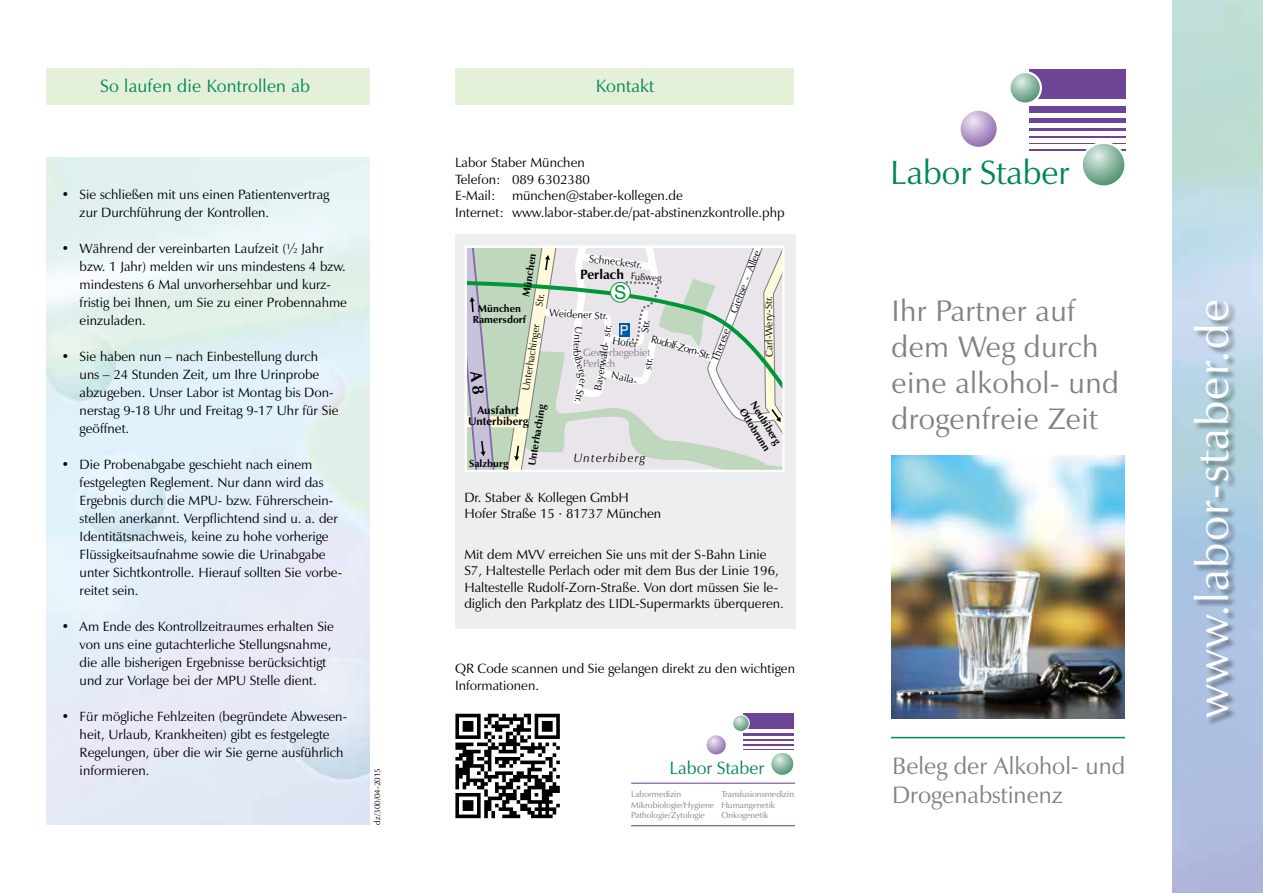
<style>
.page{position:relative;width:1263px;height:893px;background:#fff}
.page>*{position:absolute;margin:0;border:0;box-sizing:border-box;transform-origin:0 0}
.t1{font:45.75px "Zapf Humanist 601 BT";letter-spacing:.03em;color:#fff}
.t2{font:33.9px "Zapf Humanist 601 BT";color:#008659}
.t3{font:30px/36px "Zapf Humanist 601 BT";letter-spacing:.01em;color:#818084}
.t4{font:24px/28.8px "Zapf Humanist 601 BT";color:#818084}
.t5{font:18.9px "Swiss 721 BT";color:#009836}
.t6{font:18px "Zapf Humanist 601 BT";letter-spacing:.01em;color:#008659}
.t7{font:13.95px "Swiss 721 BT";color:#fff}
.t8{font:13.5px/18px "Zapf Humanist 601 BT";color:#000}
.t9{font:700 13.5px "Zapf Humanist 601 BT";color:#000}
.t10{font:italic 12.15px "Zapf Humanist 601 BT";letter-spacing:.095em;color:#000}
.t11{font:700 11.25px/11.9px "Zapf Humanist 601 BT";color:#000;text-align:center}
.t12{font:10.5px/11.1px "Zapf Humanist 601 BT";color:#818084}
.t13{font:10.35px "Zapf Humanist 601 BT";color:#000}
.t14{font:700 10.35px/12.8px "Zapf Humanist 601 BT";color:#000}
.t15{font:9.45px "Zapf Humanist 601 BT";color:#000}
.t16{font:8.7px/10.6px "Zapf Humanist 601 BT";color:#818084}
.t17{font:8.25px "Zapf Humanist 601 BT";color:#000}
.s1{font-family:"Frutiger"}
</style>
<div class="page">
<hr style="left:891px;top:737px;width:234px;height:1px;background:#008659">
<div style="left:1029px;top:69px;width:96px;height:30px;background:#6e4497"></div>
<div style="left:1029px;top:103px;width:96px;height:47px;background:#6e4497"></div>
<div style="left:1029px;top:113px;width:96px;height:5px;background:#fff"></div>
<div style="left:1029px;top:99px;width:96px;height:6px;background:#fff"></div>
<hr style="left:1029px;top:123px;width:96px;height:4px;background:#fff">
<div style="left:1029px;top:131px;width:96px;height:5px;background:#fff"></div>
<div style="left:1029px;top:138px;width:96px;height:5px;background:#fff"></div>
<div style="left:1029px;top:144px;width:96px;height:5px;background:#fff"></div>
<svg style="left:1010px;top:71px;width:32px;height:32px"></svg>
<svg style="left:960px;top:110px;width:37px;height:37px"></svg>
<svg style="left:1081px;top:143px;width:45px;height:43px"></svg>
<hr style="left:631px;top:825px;width:164px;height:1px;background:#6e4497">
<div style="left:743px;top:713px;width:51px;height:16px;background:#6e4497"></div>
<svg style="left:750px;top:733px;width:44px;height:17px"></svg>
<hr style="left:743px;top:737px;width:51px;height:2px;background:#fff">
<hr style="left:743px;top:742px;width:51px;height:2px;background:#fff">
<hr style="left:743px;top:746px;width:51px;height:3px;background:#fff">
<svg style="left:706px;top:714px;width:44px;height:41px"></svg>
<svg style="left:771px;top:753px;width:23px;height:22px"></svg>
<hr style="left:631px;top:783px;width:164px;height:1px;background:#6e4497">
<div style="left:1194px;top:300px;width:43px;height:426px;background:#000;opacity:.44"></div>
<div style="left:455px;top:234px;width:340px;height:395px;background:#edeeef"></div>
<div style="left:455px;top:68px;width:339px;height:36px;background:#e4f0d8"></div>
<div style="left:47px;top:68px;width:323px;height:36px;background:#e4f0d8"></div>
<img style="left:891px;top:455px;width:234px;height:263px">
<svg style="left:455px;top:714px;width:105px;height:104px"></svg>
<svg style="left:466px;top:247px;width:317px;height:224px"></svg>
<h3 class="t6" style="left:100px;top:75px;width:211px">So laufen die Kontrollen ab</h3>
<p class="t8" style="left:80px;top:186px;width:251px;text-indent:-18px">• Sie schließen mit uns einen Patientenvertrag zur Durchführung der Kontrollen.</p>
<p class="t8" style="left:80px;top:240px;width:269px;text-indent:-18px">• Während der vereinbarten Laufzeit (½ Jahr bzw. 1 Jahr) melden wir uns mindestens 4 bzw. mindestens 6 Mal unvorhersehbar und kurz&shy;fristig bei Ihnen, um Sie zu einer Probennahme einzuladen.</p>
<p class="t8" style="left:80px;top:348px;width:260px;text-indent:-18px">• Sie haben nun – nach Einbestellung durch uns – 24 Stunden Zeit, um Ihre Urinprobe abzugeben. Unser Labor ist Montag bis Don&shy;nerstag 9-18 Uhr und Freitag 9-17 Uhr für Sie geöffnet.</p>
<p class="t8" style="left:80px;top:456px;width:264px;text-indent:-18px">• Die Probenabgabe geschieht nach einem festgelegten Reglement. Nur dann wird das Ergebnis durch die MPU- bzw. Führerschein&shy;stellen anerkannt. Verpflichtend sind u. a. der Identitätsnachweis, keine zu hohe vorherige Flüssigkeitsaufnahme sowie die Urinabgabe unter Sichtkontrolle. Hierauf sollten Sie vorbe&shy;reitet sein.</p>
<p class="t8" style="left:80px;top:618px;width:256px;text-indent:-18px">• Am Ende des Kontrollzeitraumes erhalten Sie von uns eine gutachterliche Stellungsnahme, die alle bisherigen Ergebnisse berücksichtigt und zur Vorlage bei der MPU Stelle dient.</p>
<p class="t8" style="left:80px;top:708px;width:269px;text-indent:-18px">• Für mögliche Fehlzeiten (begründete Abwesen&shy;heit, Urlaub, Krankheiten) gibt es festgelegte Regelungen, über die wir Sie gerne ausführlich informieren.</p>
<p class="t17" style="left:372px;top:825px;width:58px;rotate:-90deg">dz/300/04-2015</p>
<h3 class="t6" style="left:596px;top:75px;width:60px">Kontakt</h3>
<p class="t8" style="left:455px;top:155px;width:331px;line-height:16.5px">Labor Staber München<br>Telefon: 089 6302380<br>E-Mail: münchen@staber-kollegen.de<br>Internet: www.labor-staber.de/pat-abstinenzkontrolle.php</p>
<p class="t13" style="left:709px;top:359px;width:120px;rotate:-69deg">Therese - Giehse - Allee</p>
<p class="t14" style="left:519px;top:295px;width:44px;rotate:-80deg">München</p>
<p class="t13" style="left:590px;top:252px;width:55px;rotate:7deg">Schneckestr.</p>
<p class="t9" style="left:580px;top:266px;width:46px">Perlach</p>
<p class="t15" style="left:631px;top:270px;width:32px;rotate:3deg">Fußweg</p>
<h3 class="t5" style="left:614px;top:281px;width:14px">S</h3>
<p class="t13" style="left:533px;top:306px;width:15px;rotate:-81deg">Str.</p>
<p class="t13" style="left:763px;top:357px;width:62px;rotate:-91deg">Carl-Wery-Str.</p>
<p class="t14" style="left:473px;top:303px;width:55px;line-height:10.9px;text-align:center">München<br>Ramersdorf</p>
<p class="t13" style="left:550px;top:306px;width:61px;rotate:3deg">Weidener Str.</p>
<p class="t13" style="left:638px;top:332px;width:15px;rotate:-82deg">Str.</p>
<p class="t13" style="left:641px;top:369px;width:14px;rotate:-82deg">str.</p>
<p class="t13" style="left:519px;top:390px;width:69px;rotate:-81deg">Unterhachinger</p>
<p class="t7" style="left:620px;top:322px;width:10px">P</p>
<p class="t13" style="left:614px;top:334px;width:27px;rotate:9deg">Hofer</p>
<p class="t13" style="left:613px;top:369px;width:29px;rotate:13deg">Naila-</p>
<p class="t13" style="left:591px;top:389px;width:68px;rotate:-81deg">Bayerwald- str.</p>
<p class="t13" style="left:653px;top:332px;width:63px;rotate:16deg">Rudolf-Zorn-Str.</p>
<p class="t12" style="left:583px;top:347px;width:69px">Gewerbegebiet<br>Perlach</p>
<p class="t14" style="left:525px;top:465px;width:64px;rotate:-80deg">Unterhaching</p>
<p class="t11" style="left:468px;top:404px;width:62px">Ausfahrt<br>Unterbiberg</p>
<p class="t14" style="left:469px;top:457px;width:41px">Salzburg</p>
<p class="t10" style="left:574px;top:450px;width:73px">Unterbiberg</p>
<p class="t14" style="left:758px;top:399px;width:50px;rotate:58deg">Neubiberg<br>Ottobrunn</p>
<p class="t8" style="left:464px;top:489px;width:198px;line-height:16.5px">Dr. Staber &amp; Kollegen GmbH<br>Hofer Straße 15 <span class="s1">·</span> 81737 München</p>
<p class="t8" style="left:464px;top:546px;width:321px;line-height:16.5px">Mit dem MVV erreichen Sie uns mit der S-Bahn Linie S7, Haltestelle Perlach oder mit dem Bus der Linie 196, Haltestelle Rudolf-Zorn-Straße. Von dort müssen Sie le&shy;diglich den Parkplatz des LIDL-Supermarkts überqueren.</p>
<p class="t8" style="left:455px;top:660px;width:342px;line-height:16.5px">QR Code scannen und Sie gelangen direkt zu den wichtigen<br>Informationen.</p>
<h3 class="t6" style="left:669px;top:756px;width:96px">Labor Staber</h3>
<p class="t16" style="left:631px;top:789px;width:84px">Labormedizin<br>Mikrobiologie/Hygiene<br>Pathologie/Zytologie</p>
<p class="t16" style="left:721px;top:789px;width:74px">Transfusionsmedizin<br>Humangenetik<br>Onkogenetik</p>
<h2 class="t2" style="left:890px;top:151px;width:181px">Labor Staber</h2>
<h3 class="t3" style="left:891px;top:293px;width:229px">Ihr Partner auf dem Weg durch eine alkohol- und drogenfreie Zeit</h3>
<h1 class="t1" style="left:1184px;top:718px;width:421px;rotate:-90deg">www.labor-staber.de</h1>
<h3 class="t4" style="left:892px;top:751px;width:235px">Beleg der Alkohol- und<br>Drogenabstinenz</h3>
</div>
